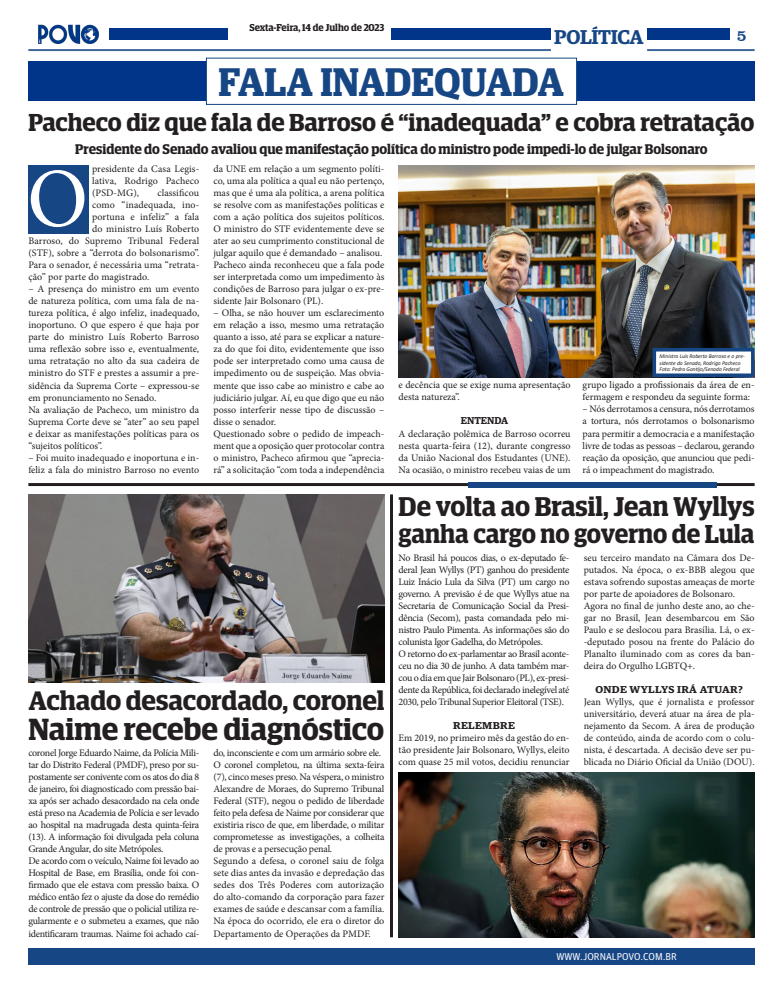
<style>
.page{position:relative;width:783px;height:993px;background:#fff}
.page>*{position:absolute;margin:0;border:0;box-sizing:border-box;transform-origin:0 0}
.t1{font:83.8px "Minion Pro";color:#fff}
.t2{font:600 40px "Guardian Egyptian Display";color:#174685}
.t3{font:600 30.6px "Guardian Egyptian Display";color:#231f20}
.t4{font:600 27.2px "Guardian Egyptian Display";letter-spacing:-.005em;color:#231f20}
.t5{font:600 26.8px "Guardian Egyptian Display";letter-spacing:-.005em;color:#231f20}
.t6{font:600 26px "Guardian Egyptian Display";letter-spacing:-.005em;color:#231f20}
.t7{font:600 24.6px "Guardian Egyptian Display";letter-spacing:-.005em;color:#231f20}
.t8{font:600 20px "Guardian Egyptian";letter-spacing:-.02em;color:#174685}
.t9{font:16px "Clarendon BT";color:#174685}
.t10{font:600 14px "Guardian Egyptian Display";color:#231f20}
.t11{font:10px/12px "Minion Pro";color:#231f20;text-align:justify}
.t12{font:10px "Minion Pro";letter-spacing:-.03em;color:#231f20}
.t13{font:600 10px "Guardian Egyptian Display";letter-spacing:-.005em;color:#231f20}
.t14{font:600 10px "Guardian Egyptian";letter-spacing:.03em;color:#231f20;scale:1.1 1}
.t15{font:10px "Guardian Agate Sans G1 D Regular";color:#fff}
.t16{font:600 10px "Guardian Egyptian";color:#231f20}
.t17{font:italic 5.7px/6.5px "Calibri";color:#231f20}
</style>
<div class="page">
<div style="left:28px;top:947px;width:726px;height:17px;background:#174685"></div>
<img style="left:38px;top:24px;width:62px;height:20px">
<div style="left:391px;top:28px;width:159px;height:12px;background:#003589"></div>
<div style="left:647px;top:28px;width:82px;height:12px;background:#003589"></div>
<hr style="left:647px;top:49px;width:107px;height:2px;background:#174685">
<hr style="left:28px;top:49px;width:522px;height:2px;background:#174685">
<div style="left:109px;top:28px;width:118px;height:12px;background:#003589"></div>
<div style="left:28px;top:61px;width:726px;height:40px;background:#003589"></div>
<div style="left:206px;top:58px;width:370px;height:46px;background:#fff"></div>
<div style="left:206px;top:58px;width:371px;height:47px;border:1px solid #114682"></div>
<div style="left:28px;top:165px;width:61px;height:68px;background:#174685"></div>
<hr style="left:390px;top:494px;width:3px;height:442px;background:#231f20">
<img style="left:398px;top:165px;width:356px;height:212px">
<img style="left:28px;top:494px;width:356px;height:188px">
<hr style="left:28px;top:483px;width:726px;height:3px;background:#231f20">
<div style="left:468px;top:481px;width:248px;height:6px;background:#174685"></div>
<div style="left:652px;top:348px;width:102px;height:29px;background:#fff;border:4px solid #174685"></div>
<img style="left:398px;top:772px;width:356px;height:164px">
<p class="t13" style="left:249px;top:22px;width:136px">Sexta-Feira, 14 de Julho de 2023</p>
<h3 class="t8" style="left:554px;top:22px;width:91px">POLÍTICA</h3>
<p class="t2" style="left:218px;top:60px;width:347px">FALA INADEQUADA</p>
<p class="t7" style="left:28px;top:109px;width:727px">Pacheco diz que fala de Barroso é “inadequada” e cobra retratação</p>
<h3 class="t9" style="left:736px;top:25px;width:11px">5</h3>
<p class="t10" style="left:75px;top:141px;width:633px">Presidente do Senado avaliou que manifestação política do ministro pode impedi-lo de julgar Bolsonaro</p>
<p class="t11" style="left:92px;top:163px;width:109px">presidente da Casa Legis&shy;lativa, Rodrigo Pacheco (PSD-MG),</p>
<p class="t11" style="left:213px;top:163px;width:172px">da UNE em relação a um segmento políti&shy;co, uma ala política a qual eu não pertenço, mas que é uma ala política, a arena política se resolve com as manifestações políticas e com a ação política dos sujeitos políticos.<br>O ministro do STF evidentemente deve se ater ao seu cumprimento constitucional de julgar aquilo que é demandado – analisou.</p>
<p class="t11" style="left:213px;top:259px;width:172px">Pacheco ainda reconheceu que a fala pode ser interpretada como um impedimento às condições de Barroso para julgar o ex-pre&shy;sidente Jair Bolsonaro (PL).</p>
<p class="t11" style="left:213px;top:307px;width:172px">– Olha, se não houver um esclarecimento em relação a isso, mesmo uma retratação quanto a isso, até para se explicar a nature&shy;za do que foi dito, evidentemente que isso pode ser interpretado como uma causa de impedimento ou de suspeição. Mas obvia&shy;mente que isso cabe ao ministro e cabe ao judiciário julgar. Aí, eu que digo que eu não posso interferir nesse tipo de discussão – disse o senador.</p>
<p class="t11" style="left:213px;top:427px;width:172px">Questionado sobre o pedido de impeach&shy;ment que a oposição quer protocolar contra o ministro, Pacheco afirmou que “aprecia&shy;rá” a solicitação “com toda a independência</p>
<p class="t1" style="left:27px;top:143px;width:62px">O</p>
<p class="t11" style="left:157px;top:187px;width:43px">classificou</p>
<p class="t11" style="left:92px;top:199px;width:109px">como “inadequada, ino-</p>
<p class="t11" style="left:92px;top:211px;width:109px">portuna e infeliz” a fala</p>
<p class="t11" style="left:92px;top:223px;width:109px">do ministro Luís Roberto</p>
<p class="t11" style="left:28px;top:235px;width:172px">Barroso, do Supremo Tribunal Federal</p>
<p class="t11" style="left:28px;top:247px;width:172px">(STF), sobre a “derrota do bolsonarismo”.</p>
<p class="t11" style="left:28px;top:259px;width:172px">Para o senador, é necessária uma “retrata-</p>
<p class="t11" style="left:28px;top:271px;width:122px">ção” por parte do magistrado.</p>
<p class="t11" style="left:28px;top:283px;width:172px">– A presença do ministro em um evento de natureza política, com uma fala de na&shy;tureza política, é algo infeliz, inadequado, inoportuno. O que espero é que haja por parte do ministro Luís Roberto Barroso uma reflexão sobre isso e, eventualmente, uma retratação no alto da sua cadeira de ministro do STF e prestes a assumir a pre&shy;sidência da Suprema Corte – expressou-se em pronunciamento no Senado.</p>
<p class="t11" style="left:28px;top:403px;width:172px">Na avaliação de Pacheco, um ministro da Suprema Corte deve se “ater” ao seu papel e deixar as manifestações políticas para os “sujeitos políticos”.</p>
<p class="t11" style="left:28px;top:451px;width:172px">– Foi muito inadequado e inoportuna e in&shy;feliz a fala do ministro Barroso no evento</p>
<p class="t17" style="left:659px;top:352px;width:87px">Ministro Luís Roberto Barroso e o pre&shy;sidente do Senado, Rodrigo Pacheco<br>Foto: Pedro Gontijo/Senado Federal</p>
<p class="t11" style="left:398px;top:379px;width:173px">e decência que se exige numa apresentação desta natureza”.</p>
<p class="t16" style="left:461px;top:413px;width:49px">ENTENDA</p>
<p class="t11" style="left:398px;top:427px;width:173px">A declaração polêmica de Barroso ocorreu nesta quarta-feira (12), durante congresso da União Nacional dos Estudantes (UNE).<br>Na ocasião, o ministro recebeu vaias de um</p>
<p class="t11" style="left:582px;top:379px;width:173px">grupo ligado a profissionais da área de en&shy;fermagem e respondeu da seguinte forma:</p>
<p class="t11" style="left:582px;top:403px;width:173px">– Nós derrotamos a censura, nós derrotamos a tortura, nós derrotamos o bolsonarismo para permitir a democracia e a manifestação livre de todas as pessoas – declarou, gerando reação da oposição, que anunciou que pedi&shy;rá o impeachment do magistrado.</p>
<p class="t5" style="left:28px;top:686px;width:357px">Achado desacordado, coronel</p>
<p class="t3" style="left:28px;top:712px;width:357px">Naime recebe diagnóstico</p>
<p class="t11" style="left:28px;top:747px;width:172px">coronel Jorge Eduardo Naime, da Polícia Mili&shy;tar do Distrito Federal (PMDF), preso por su&shy;postamente ser conivente com os atos do dia 8 de janeiro, foi diagnosticado com pressão bai&shy;xa após ser achado desacordado na cela onde está preso na Academia de Polícia e ser levado ao hospital na madrugada desta quinta-feira (13). A informação foi divulgada pela coluna Grande Angular, do site Metrópoles.</p>
<p class="t11" style="left:28px;top:855px;width:172px">De acordo com o veículo, Naime foi levado ao Hospital de Base, em Brasília, onde foi con&shy;firmado que ele estava com pressão baixa. O médico então fez o ajuste da dose do remédio de controle de pressão que o policial utiliza re&shy;gularmente e o submeteu a exames, que não identificaram traumas. Naime foi achado caí-</p>
<p class="t12" style="left:213px;top:746px;width:169px">do, inconsciente e com um armário sobre ele.</p>
<p class="t11" style="left:213px;top:759px;width:172px">O coronel completou, na última sexta-feira (7), cinco meses preso. Na véspera, o ministro Alexandre de Moraes, do Supremo Tribunal Federal (STF), negou o pedido de liberdade feito pela defesa de Naime por considerar que existiria risco de que, em liberdade, o militar comprometesse as investigações, a colheita de provas e a persecução penal.</p>
<p class="t11" style="left:213px;top:855px;width:172px">Segundo a defesa, o coronel saiu de folga sete dias antes da invasão e depredação das sedes dos Três Poderes com autorização do alto-comando da corporação para fazer exames de saúde e descansar com a família.<br>Na época do ocorrido, ele era o diretor do Departamento de Operações da PMDF.</p>
<p class="t4" style="left:398px;top:491px;width:357px">De volta ao Brasil, Jean Wyllys</p>
<p class="t6" style="left:398px;top:519px;width:357px">ganha cargo no governo de Lula</p>
<p class="t11" style="left:398px;top:551px;width:172px">No Brasil há poucos dias, o ex-deputado fe&shy;deral Jean Wyllys (PT) ganhou do presidente Luiz Inácio Lula da Silva (PT) um cargo no governo. A previsão é de que Wyllys atue na Secretaria de Comunicação Social da Presi&shy;dência (Secom), pasta comandada pelo mi&shy;nistro Paulo Pimenta. As informações são do colunista Igor Gadelha, do Metrópoles.</p>
<p class="t11" style="left:398px;top:647px;width:172px">O retorno do ex-parlamentar ao Brasil aconte&shy;ceu no dia 30 de junho. A data também mar&shy;cou o dia em que Jair Bolsonaro (PL), ex-presi&shy;dente da República, foi declarado inelegível até 2030, pelo Tribunal Superior Eleitoral (TSE).</p>
<p class="t14" style="left:453px;top:718px;width:58px">RELEMBRE</p>
<p class="t11" style="left:398px;top:731px;width:172px">Em 2019, no primeiro mês da gestão do en&shy;tão presidente Jair Bolsonaro, Wyllys, eleito com quase 25 mil votos, decidiu renunciar</p>
<p class="t11" style="left:583px;top:551px;width:172px">seu terceiro mandato na Câmara dos De&shy;putados. Na época, o ex-BBB alegou que estava sofrendo supostas ameaças de morte por parte de apoiadores de Bolsonaro.</p>
<p class="t11" style="left:583px;top:599px;width:172px">Agora no final de junho deste ano, ao che&shy;gar no Brasil, Jean desembarcou em São Paulo e se deslocou para Brasília. Lá, o ex--deputado posou na frente do Palácio do Planalto iluminado com as cores da ban&shy;deira do Orgulho LGBTQ+.</p>
<p class="t14" style="left:595px;top:682px;width:135px">ONDE WYLLYS IRÁ ATUAR?</p>
<p class="t11" style="left:583px;top:695px;width:172px">Jean Wyllys, que é jornalista e professor universitário, deverá atuar na área de pla&shy;nejamento da Secom. A área de produção de conteúdo, ainda de acordo com o colu&shy;nista, é descartada. A decisão deve ser pu&shy;blicada no Diário Oficial da União (DOU).</p>
<p class="t15" style="left:556px;top:949px;width:122px">WWW.JORNALPOVO.COM.BR</p>
</div>
